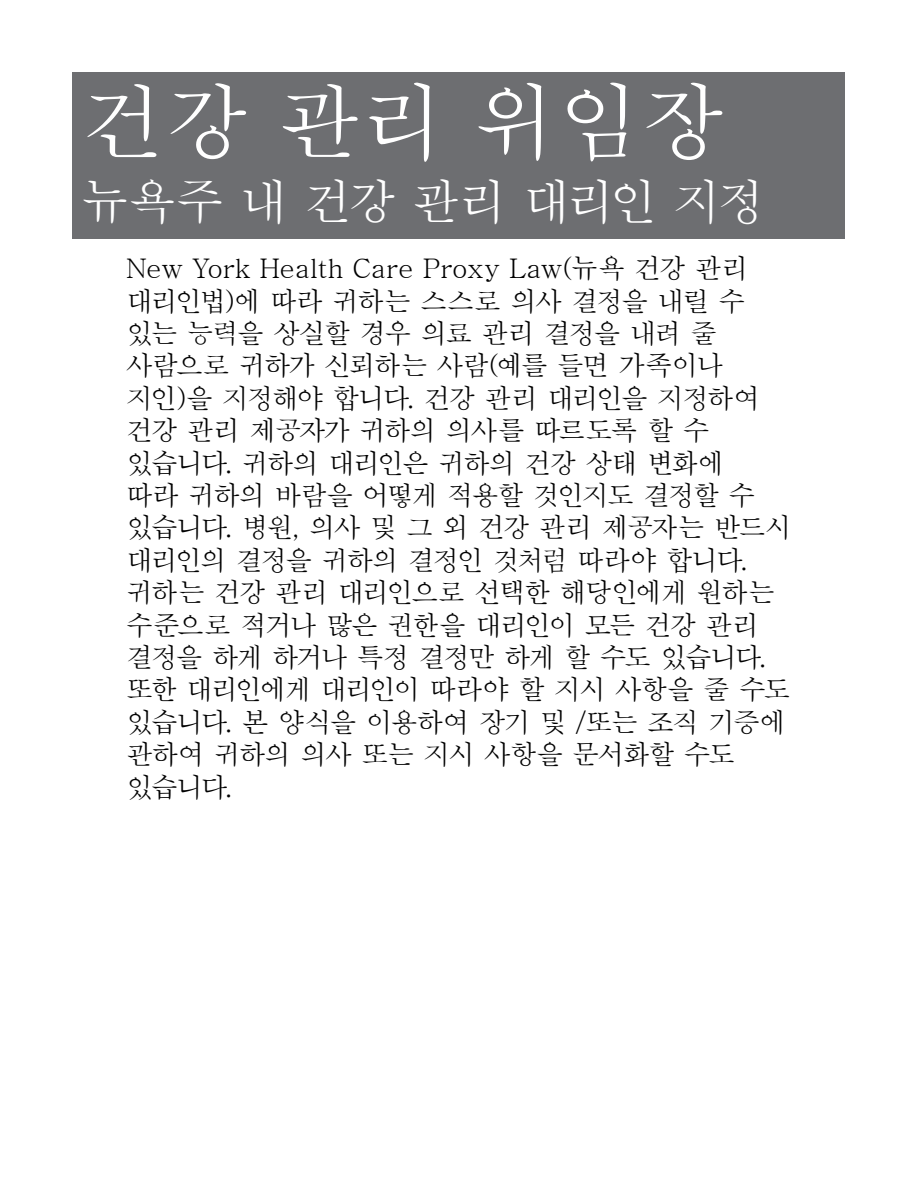
<style>
.page{position:relative;width:918px;height:1188px;background:#fff}
.page>*{position:absolute;margin:0;border:0;box-sizing:border-box;transform-origin:0 0}
.t1{font:84px "Batang";color:#fff}
.t2{font:48px "Batang";letter-spacing:-.085em;color:#fff}
.t3{font:27px/32.4px "Batang";letter-spacing:-.075em;color:#000}
</style>
<div class="page">
<div style="left:73px;top:72px;width:772px;height:166px;background:#6d6e71"></div>
<h1 class="t1" style="left:81px;top:80px;width:645px">건강 관리 위임장</h1>
<h2 class="t2" style="left:81px;top:177px;width:686px">뉴욕주 내 건강 관리 대리인 지정</h2>
<p class="t3" style="left:126px;top:252px;width:667px">New York Health Care Proxy Law(뉴욕 건강 관리 대리인법)에 따라 귀하는 스스로 의사 결정을 내릴 수 있는 능력을 상실할 경우 의료 관리 결정을 내려 줄 사람으로 귀하가 신뢰하는 사람(예를 들면 가족이나 지인)을 지정해야 합니다. 건강 관리 대리인을 지정하여 건강 관리 제공자가 귀하의 의사를 따르도록 할 수 있습니다. 귀하의 대리인은 귀하의 건강 상태 변화에<br>따라 귀하의 바람을 어떻게 적용할 것인지도 결정할 수 있습니다. 병원, 의사 및 그 외 건강 관리 제공자는 반드시 대리인의 결정을 귀하의 결정인 것처럼 따라야 합니다. 귀하는 건강 관리 대리인으로 선택한 해당인에게 원하는 수준으로 적거나 많은 권한을 대리인이 모든 건강 관리 결정을 하게 하거나 특정 결정만 하게 할 수도 있습니다. 또한 대리인에게 대리인이 따라야 할 지시 사항을 줄 수도 있습니다. 본 양식을 이용하여 장기 및 /또는 조직 기증에 관하여 귀하의 의사 또는 지시 사항을 문서화할 수도 있습니다.</p>
</div>
